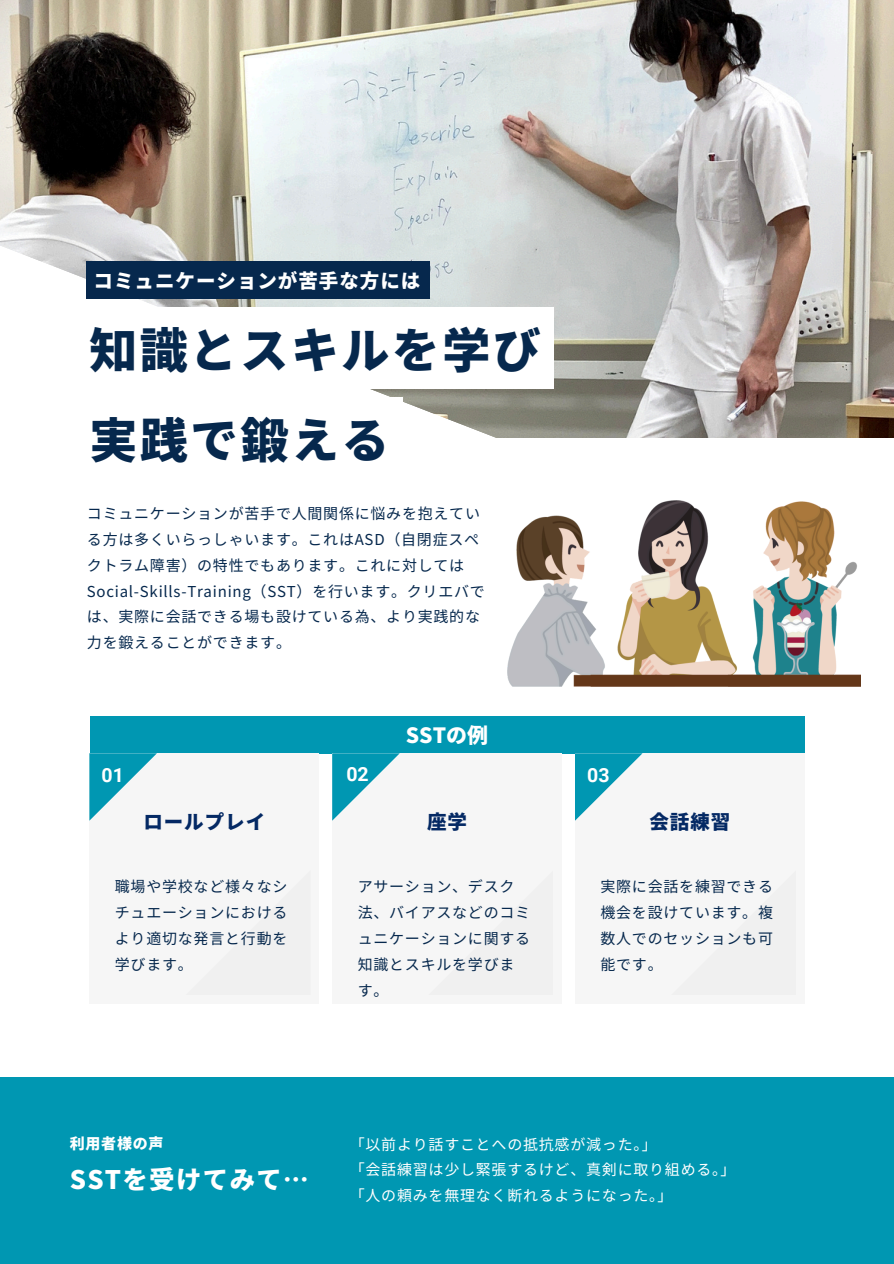
<style>
.page{position:relative;width:894px;height:1264px;background:#fff}
.page>*{position:absolute;margin:0;border:0;box-sizing:border-box;transform-origin:0 0}
.t1{font:900 48px "Noto Sans JP";letter-spacing:.05em;color:#06284d}
.t2{font:900 25.5px "Noto Sans JP";letter-spacing:.05em;color:#fff}
.t3{font:900 21px "Noto Sans JP";color:#fff}
.t4{font:900 19.5px "Noto Sans JP";letter-spacing:.05em;color:#fff}
.t5{font:900 19.5px "Noto Sans JP";letter-spacing:.05em;color:#042964}
.t6{font:700 19.5px "Roboto";color:#fff}
.t7{font:15px/25.8px "Noto Sans JP";letter-spacing:.05em;color:#06284d}
.t8{font:15px "Noto Sans JP";letter-spacing:.05em;color:#fff}
.t9{font:900 15px "Noto Sans JP";letter-spacing:.05em;color:#fff}
</style>
<div class="page">
<img style="left:0;top:0;width:893px;height:438px">
<div style="left:0;top:1077px;width:893px;height:186px;background:#0097b2"></div>
<svg style="left:0;top:227px;width:547px;height:460px"></svg>
<div style="left:90px;top:716px;width:714px;height:37px;background:#0097b2"></div>
<div style="left:332px;top:753px;width:230px;height:250px;background:#f6f6f6"></div>
<div style="left:574px;top:753px;width:230px;height:250px;background:#f6f6f6"></div>
<div style="left:89px;top:753px;width:230px;height:250px;background:#f6f6f6"></div>
<svg style="left:89px;top:753px;width:68px;height:67px"></svg>
<svg style="left:332px;top:753px;width:67px;height:67px"></svg>
<svg style="left:575px;top:753px;width:67px;height:67px"></svg>
<img style="left:507px;top:500px;width:353px;height:186px">
<div style="left:79px;top:398px;width:323px;height:81px;background:#fff"></div>
<div style="left:79px;top:308px;width:474px;height:81px;background:#fff"></div>
<div style="left:86px;top:262px;width:343px;height:37px;background:#06284d"></div>
<p class="t4" style="left:94px;top:265px;width:328px">コミュニケーションが苦手な方には</p>
<p class="t1" style="left:89px;top:312px;width:453px">知識とスキルを学び</p>
<p class="t1" style="left:89px;top:402px;width:301px">実践で鍛える</p>
<h4 class="t7" style="left:87px;top:499px;width:399px">コミュニケーションが苦手で人間関係に悩みを抱えている方は多くいらっしゃいます。これはASD（自閉症スペクトラム障害）の特性でもあります。これに対しては<br>Social-Skills-Training（SST）を行います。クリエバでは、実際に会話できる場も設けている為、より実践的な力を鍛えることができます。</h4>
<h4 class="t3" style="left:406px;top:718px;width:84px">SSTの例</h4>
<h3 class="t6" style="left:101px;top:764px;width:24px">01</h3>
<p class="t6" style="left:346px;top:763px;width:24px">02</p>
<p class="t6" style="left:587px;top:764px;width:24px">03</p>
<h1 class="t5" style="left:143px;top:806px;width:123px">ロールプレイ</h1>
<p class="t5" style="left:427px;top:806px;width:41px">座学</p>
<h1 class="t5" style="left:649px;top:806px;width:82px">会話練習</h1>
<p class="t7" style="left:115px;top:873px;width:174px;text-align:justify">職場や学校など様々なシチュエーションにおけるより適切な発言と行動を学びます。</p>
<p class="t7" style="left:357px;top:873px;width:174px">アサーション、デスク法、バイアスなどのコミュニケーションに関する知識とスキルを学びます。</p>
<h4 class="t7" style="left:600px;top:873px;width:174px;text-align:justify">実際に会話を練習できる機会を設けています。複数人でのセッションも可能です。</h4>
<p class="t9" style="left:70px;top:1131px;width:95px">利用者様の声</p>
<p class="t2" style="left:70px;top:1159px;width:240px">SSTを受けてみて…</p>
<h4 class="t8" style="left:350px;top:1132px;width:308px">「以前より話すことへの抵抗感が減った。」</h4>
<p class="t8" style="left:350px;top:1157px;width:387px">「会話練習は少し緊張するけど、真剣に取り組める。」</p>
<p class="t8" style="left:350px;top:1183px;width:324px">「人の頼みを無理なく断れるようになった。」</p>
</div>
